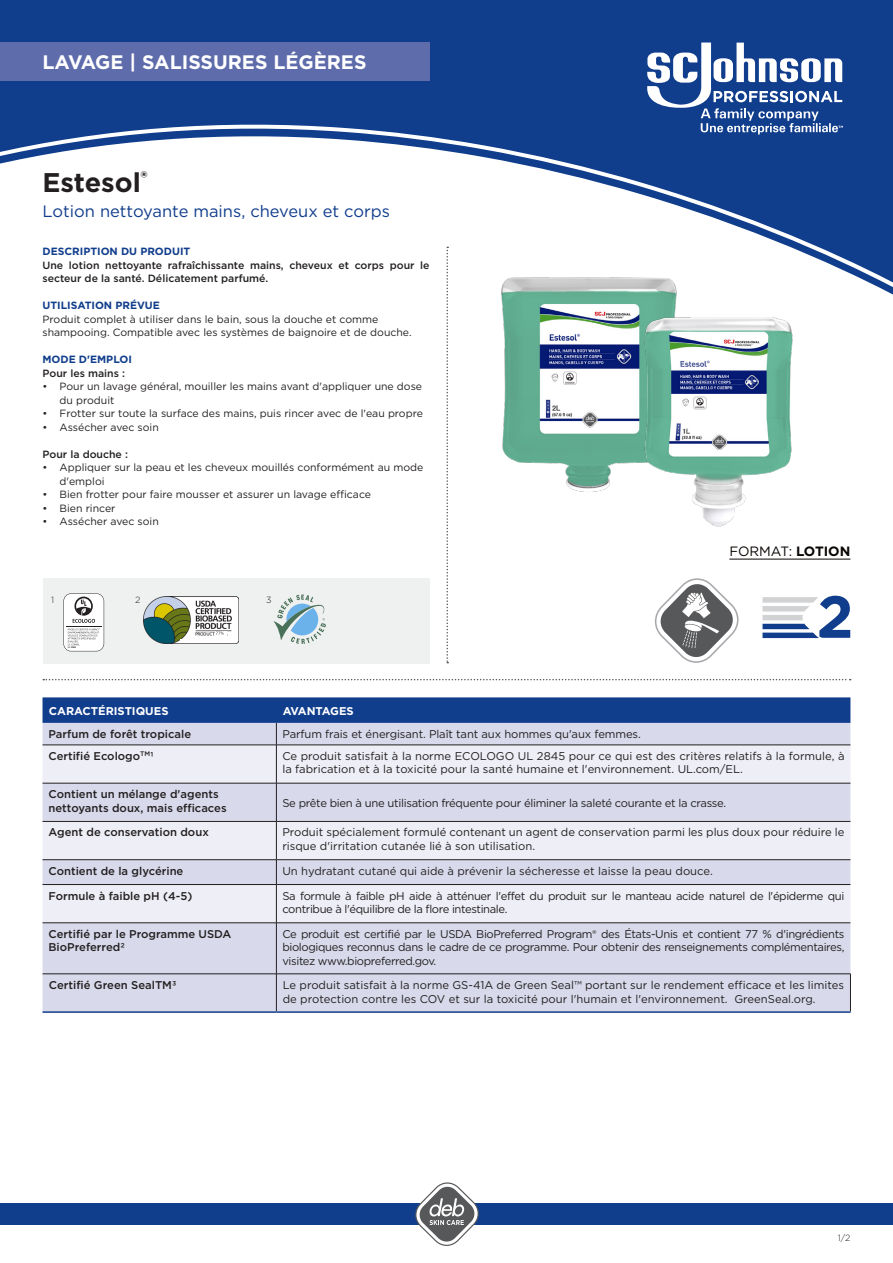
<style>
.page{position:relative;width:893px;height:1263px;background:#fff}
.page>*{position:absolute;margin:0;border:0;box-sizing:border-box;transform-origin:0 0}
.t1{font:700 59.25px "Gotham";color:#103d8c}
.t2{font:700 27px "Gotham";color:#231f20}
.t3{font:700 19.5px "Gotham";color:#fff}
.t4{font:16.5px "Gotham";color:#103d8c}
.t5{font:13.5px "Gotham";color:#0a0604}
.t6{font:11.25px/13.5px "Gotham";color:#231f20}
.t7{font:500 11.25px/13.5px "Gotham";color:#231f20}
.t8{font:11.25px/13.5px "Gotham";letter-spacing:-.035em;color:#231f20}
.t9{font:11.25px "Gotham";letter-spacing:-.025em;color:#231f20}
.t10{font:700 11.25px "Gotham";color:#fff}
.t11{font:700 11.25px "Gotham";letter-spacing:-.025em;color:#fff}
.t12{font:10.5px/13.5px "Gotham";color:#231f20}
.t13{font:500 10.5px/13.5px "Gotham";color:#231f20}
.t14{font:700 10.5px "Gotham";color:#103d8c}
.t15{font:300 9px "Gotham";color:#231f20}
.t16{font:700 2.85px "Arial";color:#231f20}
.t17{font:700 2.25px "Arial";color:#231f20}
.s1{font-weight:700}
</style>
<div class="page">
<div style="left:0;top:0;width:893px;height:295px;background:#103d8c"></div>
<svg style="left:0;top:119px;width:893px;height:175px"></svg>
<div style="left:0;top:1203px;width:893px;height:22px;background:#103d8c"></div>
<div style="left:0;top:43px;width:429px;height:38px;background:#5f6cab"></div>
<svg style="left:415px;top:1182px;width:64px;height:64px"></svg>
<svg style="left:647px;top:43px;width:196px;height:91px"></svg>
<div style="left:43px;top:578px;width:386px;height:85px;background:#eff1f0"></div>
<svg style="left:446px;top:247px;width:2px;height:416px"></svg>
<svg style="left:43px;top:679px;width:808px;height:1px"></svg>
<hr style="left:729px;top:559px;width:121px;height:1px;background:#0a0604">
<div style="left:43px;top:923px;width:807px;height:88px;background:#d8daeb"></div>
<svg style="left:43px;top:746px;width:807px;height:176px;background:#e4e6f1"></svg>
<hr style="left:43px;top:859px;width:233px;height:1px;background:#231f20">
<hr style="left:276px;top:859px;width:574px;height:1px;background:#231f20">
<svg style="left:276px;top:860px;width:1px;height:24px"></svg>
<hr style="left:43px;top:884px;width:233px;height:1px;background:#231f20">
<hr style="left:276px;top:884px;width:574px;height:1px;background:#231f20">
<hr style="left:276px;top:885px;width:1px;height:37px;background:#231f20">
<hr style="left:43px;top:922px;width:233px;height:1px;background:#231f20">
<hr style="left:276px;top:922px;width:574px;height:1px;background:#231f20">
<hr style="left:276px;top:923px;width:1px;height:51px;background:#231f20">
<svg style="left:43px;top:697px;width:807px;height:48px;background:#6c84b6"></svg>
<hr style="left:276px;top:745px;width:1px;height:38px;background:#231f20">
<hr style="left:276px;top:783px;width:1px;height:38px;background:#231f20">
<hr style="left:276px;top:822px;width:1px;height:37px;background:#231f20">
<hr style="left:43px;top:745px;width:233px;height:1px;background:#231f20">
<hr style="left:276px;top:745px;width:574px;height:1px;background:#231f20">
<hr style="left:43px;top:783px;width:233px;height:1px;background:#231f20">
<hr style="left:276px;top:783px;width:574px;height:1px;background:#231f20">
<hr style="left:43px;top:821px;width:233px;height:1px;background:#231f20">
<hr style="left:276px;top:821px;width:574px;height:1px;background:#231f20">
<hr style="left:43px;top:973px;width:233px;height:1px;background:#231f20">
<hr style="left:276px;top:973px;width:575px;height:1px;background:#231f20">
<hr style="left:276px;top:974px;width:1px;height:37px;background:#231f20">
<hr style="left:850px;top:974px;width:1px;height:37px;background:#231f20">
<hr style="left:43px;top:1011px;width:233px;height:2px;background:#103d8c">
<hr style="left:276px;top:1011px;width:575px;height:2px;background:#103d8c">
<svg style="left:762px;top:597px;width:57px;height:42px"></svg>
<svg style="left:273px;top:595px;width:53px;height:49px"></svg>
<svg style="left:655px;top:578px;width:83px;height:85px"></svg>
<img style="left:144px;top:596px;width:94px;height:47px">
<svg style="left:181px;top:639px;width:4px;height:3px"></svg>
<svg style="left:215px;top:631px;width:12px;height:4px"></svg>
<svg style="left:216px;top:632px;width:8px;height:3px"></svg>
<img style="left:500px;top:269px;width:187px;height:223px">
<img style="left:623px;top:291px;width:187px;height:236px">
<svg style="left:63px;top:593px;width:41px;height:58px"></svg>
<h3 class="t3" style="left:43px;top:49px;width:325px">LAVAGE | SALISSURES LÉGÈRES</h3>
<h2 class="t2" style="left:43px;top:164px;width:106px">Estesol<sup>®</sup></h2>
<h3 class="t4" style="left:43px;top:201px;width:349px">Lotion nettoyante mains, cheveux et corps</h3>
<p class="t14" style="left:43px;top:244px;width:149px">DESCRIPTION DU PRODUIT</p>
<p class="t13" style="left:43px;top:258px;width:388px">Une lotion nettoyante rafraîchissante mains, cheveux et corps pour le secteur de la santé. Délicatement parfumé.</p>
<p class="t14" style="left:43px;top:298px;width:119px">UTILISATION PRÉVUE</p>
<p class="t12" style="left:43px;top:312px;width:371px">Produit complet à utiliser dans le bain, sous la douche et comme shampooing. Compatible avec les systèmes de baignoire et de douche.</p>
<p class="t14" style="left:43px;top:352px;width:91px">MODE D'EMPLOI</p>
<p class="t13" style="left:43px;top:366px;width:84px">Pour les mains :</p>
<p class="t12" style="left:60px;top:379px;width:364px;text-indent:-17px">• Pour un lavage général, mouiller les mains avant d'appliquer une dose du produit</p>
<p class="t12" style="left:43px;top:406px;width:382px">• Frotter sur toute la surface des mains, puis rincer avec de l'eau propre</p>
<p class="t12" style="left:43px;top:420px;width:118px">• Assécher avec soin</p>
<p class="t13" style="left:43px;top:447px;width:87px">Pour la douche :</p>
<p class="t12" style="left:60px;top:460px;width:365px;text-indent:-17px">• Appliquer sur la peau et les cheveux mouillés conformément au mode d'emploi</p>
<p class="t12" style="left:43px;top:487px;width:330px">• Bien frotter pour faire mousser et assurer un lavage efficace</p>
<p class="t12" style="left:43px;top:501px;width:74px">• Bien rincer</p>
<p class="t12" style="left:43px;top:514px;width:118px">• Assécher avec soin</p>
<p class="t15" style="left:51px;top:594px;width:5px">1</p>
<p class="t15" style="left:135px;top:594px;width:7px">2</p>
<p class="t15" style="left:266px;top:594px;width:7px">3</p>
<p class="t16" style="left:68px;top:645px;width:11px"><sub>UL</sub> 2784</p>
<p class="t17" style="left:71px;top:646px;width:7px">2845</p>
<p class="t5" style="left:729px;top:543px;width:123px">FORMAT: <span class="s1">LOTION</span></p>
<h1 class="t1" style="left:816px;top:577px;width:39px">2</h1>
<p class="t10" style="left:49px;top:703px;width:121px">CARACTÉRISTIQUES</p>
<p class="t11" style="left:283px;top:703px;width:73px">AVANTAGES</p>
<p class="t7" style="left:49px;top:727px;width:144px">Parfum de forêt tropicale</p>
<p class="t6" style="left:282px;top:727px;width:360px">Parfum frais et énergisant. Plaît tant aux hommes qu'aux femmes.</p>
<p class="t7" style="left:49px;top:749px;width:107px">Certifié Ecologo<sup>TM</sup>1</p>
<p class="t6" style="left:282px;top:749px;width:564px">Ce produit satisfait à la norme ECOLOGO UL 2845 pour ce qui est des critères relatifs à la formule, à la fabrication et à la toxicité pour la santé humaine et l'environnement. UL.com/EL.</p>
<p class="t7" style="left:49px;top:787px;width:180px">Contient un mélange d'agents nettoyants doux, mais efficaces</p>
<p class="t9" style="left:282px;top:796px;width:445px">Se prête bien à une utilisation fréquente pour éliminer la saleté courante et la crasse.</p>
<p class="t7" style="left:49px;top:825px;width:162px">Agent de conservation doux</p>
<p class="t6" style="left:282px;top:825px;width:563px">Produit spécialement formulé contenant un agent de conservation parmi les plus doux pour réduire le risque d'irritation cutanée lié à son utilisation.</p>
<p class="t7" style="left:49px;top:864px;width:136px">Contient de la glycérine</p>
<p class="t6" style="left:282px;top:864px;width:432px">Un hydratant cutané qui aide à prévenir la sécheresse et laisse la peau douce.</p>
<p class="t7" style="left:49px;top:889px;width:145px">Formule à faible pH (4-5)</p>
<p class="t8" style="left:282px;top:888px;width:563px">Sa formule à faible pH aide à atténuer l'effet du produit sur le manteau acide naturel de l'épiderme qui contribue à l'équilibre de la flore intestinale.</p>
<p class="t7" style="left:49px;top:927px;width:184px">Certifié par le Programme USDA<br>BioPreferred2</p>
<p class="t6" style="left:282px;top:927px;width:563px;text-align:justify">Ce produit est certifié par le USDA BioPreferred Program® des États-Unis et contient 77 % d'ingrédients biologiques reconnus dans le cadre de ce programme. Pour obtenir des renseignements complémentaires, visitez www.biopreferred.gov.</p>
<p class="t7" style="left:49px;top:978px;width:129px">Certifié Green SealTM3</p>
<p class="t6" style="left:283px;top:978px;width:563px">Le produit satisfait à la norme GS-41A de Green Seal™ portant sur le rendement efficace et les limites de protection contre les COV et sur la toxicité pour l'humain et l'environnement. GreenSeal.org.</p>
<p class="t15" style="left:838px;top:1232px;width:14px">1/2</p>
</div>
